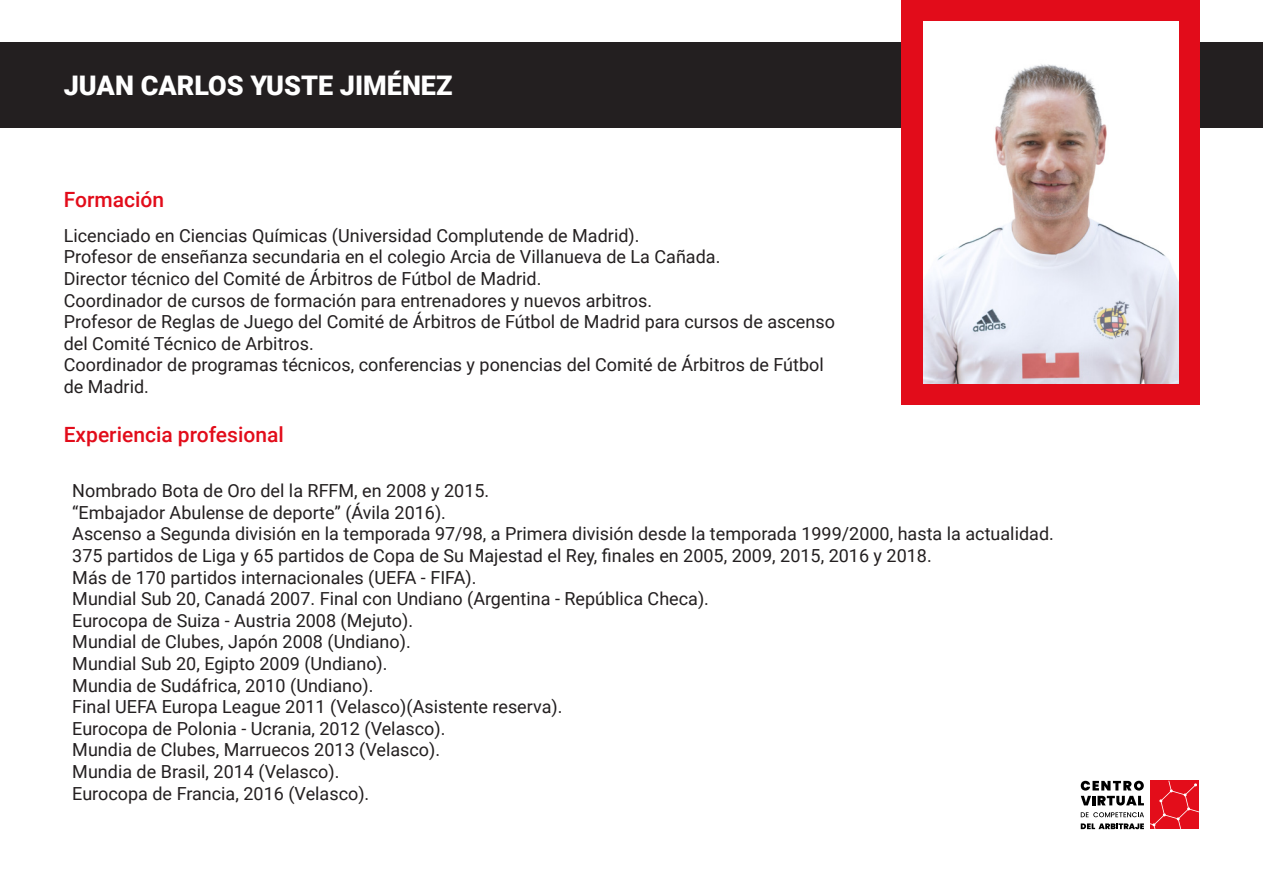
<style>
.page{position:relative;width:1263px;height:893px;background:#fff}
.page>*{position:absolute;margin:0;border:0;box-sizing:border-box;transform-origin:0 0}
.t1{font:900 27px "Roboto";color:#fff}
.t2{font:500 21px "Roboto";color:#e20c1a}
.t3{font:18px/21.6px "Roboto";color:#231f20}
</style>
<div class="page">
<div style="left:0;top:42px;width:1263px;height:86px;background:#231f20"></div>
<div style="left:902px;top:0;width:298px;height:405px;background:#e20c1a"></div>
<svg style="left:1151px;top:781px;width:48px;height:48px;background:#e41d29"></svg>
<svg style="left:1081px;top:781px;width:63px;height:24px"></svg>
<svg style="left:1081px;top:812px;width:63px;height:5px"></svg>
<svg style="left:1081px;top:823px;width:63px;height:6px"></svg>
<img style="left:923px;top:21px;width:256px;height:363px">
<h1 class="t1" style="left:64px;top:70px;width:390px">JUAN CARLOS YUSTE JIMÉNEZ</h1>
<p class="t2" style="left:64px;top:188px;width:102px">Formación</p>
<p class="t3" style="left:64px;top:225px;width:773px">Licenciado en Ciencias Químicas (Universidad Complutende de Madrid).<br>Profesor de enseñanza secundaria en el colegio Arcia de Villanueva de La Cañada.<br>Director técnico del Comité de Árbitros de Fútbol de Madrid.<br>Coordinador de cursos de formación para entrenadores y nuevos arbitros.<br>Profesor de Reglas de Juego del Comité de Árbitros de Fútbol de Madrid para cursos de ascenso del Comité Técnico de Arbitros.<br>Coordinador de programas técnicos, conferencias y ponencias del Comité de Árbitros de Fútbol de Madrid.</p>
<p class="t2" style="left:64px;top:422px;width:221px">Experiencia profesional</p>
<p class="t3" style="left:72px;top:480px;width:983px">Nombrado Bota de Oro del la RFFM, en 2008 y 2015.<br>“Embajador Abulense de deporte” (Ávila 2016).<br>Ascenso a Segunda división en la temporada 97/98, a Primera división desde la temporada 1999/2000, hasta la actualidad.<br>375 partidos de Liga y 65 partidos de Copa de Su Majestad el Rey, finales en 2005, 2009, 2015, 2016 y 2018.<br>Más de 170 partidos internacionales (UEFA - FIFA).<br>Mundial Sub 20, Canadá 2007. Final con Undiano (Argentina - República Checa).<br>Eurocopa de Suiza - Austria 2008 (Mejuto).<br>Mundial de Clubes, Japón 2008 (Undiano).<br>Mundial Sub 20, Egipto 2009 (Undiano).<br>Mundia de Sudáfrica, 2010 (Undiano).<br>Final UEFA Europa League 2011 (Velasco)(Asistente reserva).<br>Eurocopa de Polonia - Ucrania, 2012 (Velasco).<br>Mundia de Clubes, Marruecos 2013 (Velasco).<br>Mundia de Brasil, 2014 (Velasco).<br>Eurocopa de Francia, 2016 (Velasco).</p>
</div>
